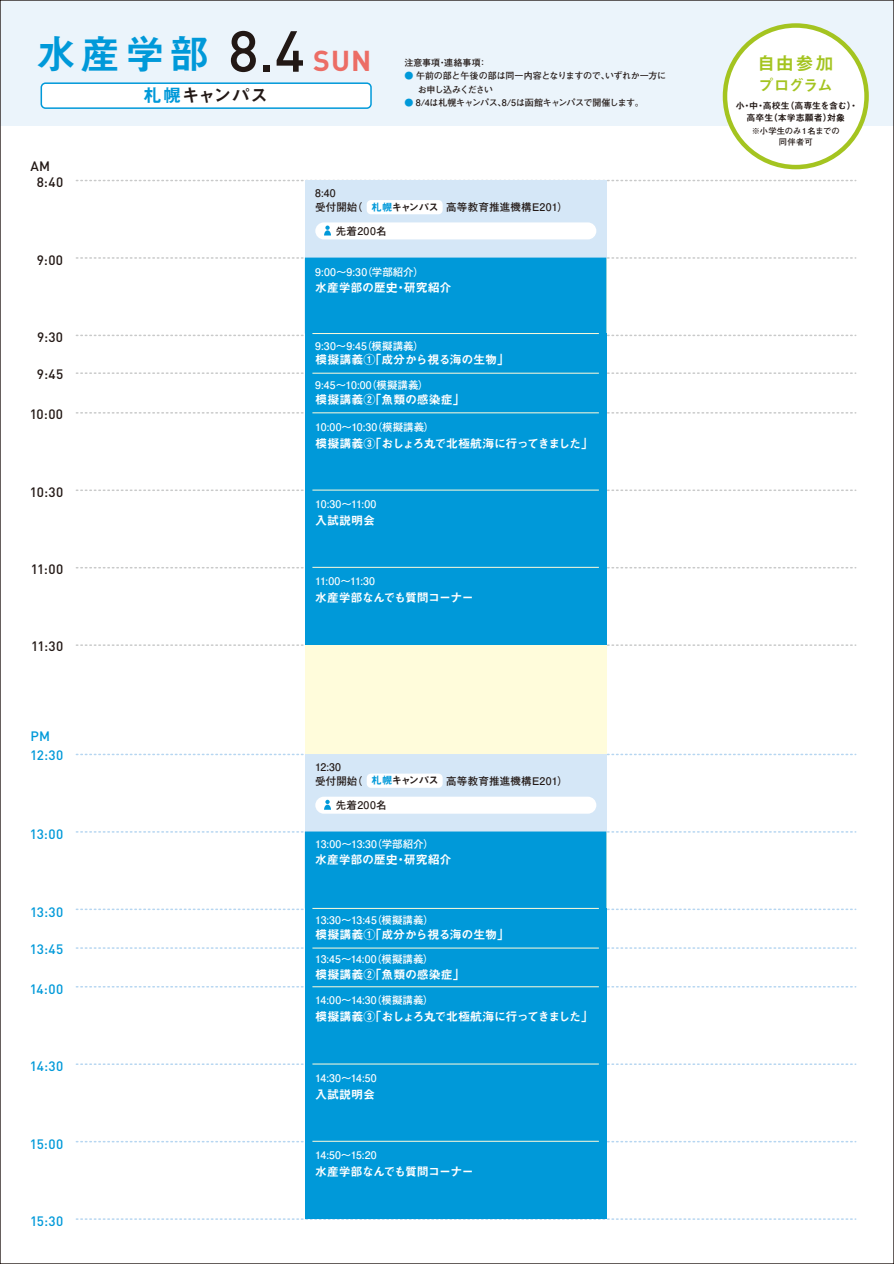
<style>
.page{position:relative;width:894px;height:1264px;background:#fff}
.page>*{position:absolute;margin:0;border:0;box-sizing:border-box;transform-origin:0 0}
.t1{font:40.5px "Midashi Go Pro MB31";color:#0099d9}
.t2{font:18.15px "Midashi Go Pro MB31";color:#a4c420}
.t3{font:18px "Midashi Go Pro MB31";letter-spacing:.015em;color:#221815}
.t4{font:15.3px "Midashi Go Pro MB31";letter-spacing:-.05em;color:#a4c420}
.t5{font:500 13.5px "DIN Pro";letter-spacing:.015em;color:#0099d9}
.t6{font:500 13.5px "DIN Pro";letter-spacing:.025em;color:#221815}
.t7{font:12px "Midashi Go Pro MB31";letter-spacing:-.02em;color:#fff}
.t8{font:12px "Midashi Go Pro MB31";letter-spacing:-.055em;color:#fff}
.t9{font:12px "Midashi Go Pro MB31";letter-spacing:-.06em;color:#fff}
.t10{font:700 10.5px "Futo Go B101 Pr 6";color:#fff}
.t11{font:700 10.5px/13.5px "Futo Go B101 Pr 6";letter-spacing:.025em;color:#221815}
.t12{font:700 9px/13.5px "Futo Go B101 Pr 6";letter-spacing:-.035em;color:#221815}
.t13{font:9px/12px "Midashi Go Pro MB31";letter-spacing:-.01em;color:#221815;text-align:center}
.t14{font:700 9px "Futo Go B101 Pr 6";letter-spacing:.01em;color:#221815}
.t15{font:700 8.25px/10.9px "Futo Go B101 Pr 6";letter-spacing:-.005em;color:#221815;text-align:center}
.s1{font-family:"DIN Pro";font-weight:500;font-size:57px;color:#221815}
.s2{font-family:"DIN";font-weight:700;font-size:28.35px;color:#ec6d65}
.s3{color:#0099d9}
.s4{color:#e60012}
.s5{font-family:"Midashi Go Pro MB31";font-weight:400;font-size:10.2px;color:#0099d9}
.s6{font-family:"Midashi Go Pro MB31";font-weight:400;font-size:10.2px}
</style>
<div class="page">
<svg style="left:76px;top:753px;width:779px;height:2px"></svg>
<svg style="left:76px;top:372px;width:779px;height:2px"></svg>
<svg style="left:76px;top:831px;width:779px;height:1px"></svg>
<svg style="left:76px;top:908px;width:779px;height:2px"></svg>
<svg style="left:76px;top:947px;width:779px;height:2px"></svg>
<svg style="left:76px;top:986px;width:779px;height:1px"></svg>
<svg style="left:76px;top:1063px;width:779px;height:2px"></svg>
<svg style="left:76px;top:1141px;width:779px;height:1px"></svg>
<svg style="left:76px;top:1218px;width:779px;height:1px"></svg>
<svg style="left:76px;top:180px;width:779px;height:1px"></svg>
<svg style="left:76px;top:257px;width:779px;height:2px"></svg>
<svg style="left:76px;top:335px;width:779px;height:1px"></svg>
<svg style="left:76px;top:412px;width:779px;height:1px"></svg>
<svg style="left:76px;top:489px;width:779px;height:2px"></svg>
<svg style="left:76px;top:567px;width:779px;height:1px"></svg>
<svg style="left:76px;top:644px;width:779px;height:2px"></svg>
<div style="left:0;top:0;width:893px;height:126px;background:#ebf4fb"></div>
<div style="left:41px;top:83px;width:330px;height:25px;background:#fff;border-radius:4px"></div>
<div style="left:41px;top:82px;width:331px;height:27px;border:2px solid #0099d9;border-radius:4px"></div>
<div style="left:305px;top:221px;width:301px;height:998px;background:#fffcdb"></div>
<div style="left:305px;top:180px;width:301px;height:78px;background:#d5e7f7"></div>
<div style="left:367px;top:200px;width:75px;height:14px;background:#fff;border-radius:4px"></div>
<div style="left:305px;top:258px;width:301px;height:75px;background:#0099d9"></div>
<div style="left:305px;top:333px;width:301px;height:40px;background:#0099d9"></div>
<hr style="left:312px;top:333px;width:287px;height:1px;background:#fffcdb">
<div style="left:305px;top:373px;width:301px;height:40px;background:#0099d9"></div>
<hr style="left:312px;top:373px;width:287px;height:1px;background:#fffcdb">
<div style="left:305px;top:413px;width:301px;height:77px;background:#0099d9"></div>
<hr style="left:312px;top:412px;width:287px;height:1px;background:#fffcdb">
<div style="left:305px;top:490px;width:301px;height:77px;background:#0099d9"></div>
<hr style="left:312px;top:490px;width:287px;height:1px;background:#fffcdb">
<div style="left:305px;top:567px;width:301px;height:77px;background:#0099d9"></div>
<hr style="left:312px;top:567px;width:287px;height:1px;background:#fffcdb">
<div style="left:315px;top:222px;width:281px;height:17px;background:#fff;border-radius:9px"></div>
<svg style="left:324px;top:225px;width:7px;height:10px"></svg>
<div style="left:305px;top:754px;width:301px;height:77px;background:#d5e7f7"></div>
<div style="left:367px;top:773px;width:75px;height:15px;background:#fff;border-radius:4px"></div>
<div style="left:305px;top:831px;width:301px;height:77px;background:#0099d9"></div>
<div style="left:305px;top:908px;width:301px;height:40px;background:#0099d9"></div>
<hr style="left:312px;top:908px;width:287px;height:1px;background:#fffcdb">
<div style="left:305px;top:948px;width:301px;height:38px;background:#0099d9"></div>
<hr style="left:312px;top:947px;width:287px;height:1px;background:#fffcdb">
<div style="left:305px;top:986px;width:301px;height:78px;background:#0099d9"></div>
<hr style="left:312px;top:986px;width:287px;height:1px;background:#fffcdb">
<div style="left:305px;top:1064px;width:301px;height:77px;background:#0099d9"></div>
<hr style="left:312px;top:1063px;width:287px;height:1px;background:#fffcdb">
<div style="left:305px;top:1141px;width:301px;height:77px;background:#0099d9"></div>
<hr style="left:312px;top:1141px;width:287px;height:1px;background:#fffcdb">
<div style="left:315px;top:796px;width:281px;height:17px;background:#fff;border-radius:9px"></div>
<svg style="left:324px;top:800px;width:7px;height:9px"></svg>
<div style="left:725px;top:26px;width:141px;height:141px;background:#fff;border-radius:50%"></div>
<div style="left:722px;top:23px;width:147px;height:146px;border:4px solid #a4c420;border-radius:50%"></div>
<h1 class="t1" style="left:36px;top:21px;width:336px">水産学部 <span class="s1">8.4</span> <span class="s2">SUN</span></h1>
<p class="t14" style="left:404px;top:55px;width:84px">注意事項・連絡事項：</p>
<p class="t12" style="left:418px;top:69px;width:250px;text-indent:-14px"><span class="s3">●</span> 午前の部と午後の部は同一内容となりますので、いずれか一方にお申し込みください</p>
<h3 class="t3" style="left:144px;top:81px;width:126px"><span class="s3">札幌</span>キャンパス</h3>
<p class="t12" style="left:404px;top:96px;width:241px"><span class="s3">●</span> 8/4は札幌キャンパス、8/5は函館キャンパスで開催します。</p>
<p class="t6" style="left:30px;top:157px;width:21px">AM</p>
<p class="t6" style="left:37px;top:173px;width:28px">8:40</p>
<p class="t6" style="left:37px;top:251px;width:28px">9:00</p>
<p class="t6" style="left:37px;top:328px;width:28px">9:30</p>
<p class="t6" style="left:37px;top:365px;width:28px">9:45</p>
<p class="t6" style="left:30px;top:405px;width:35px">10:00</p>
<p class="t6" style="left:30px;top:482px;width:35px">10:30</p>
<p class="t6" style="left:31px;top:560px;width:34px">11:00</p>
<p class="t6" style="left:31px;top:637px;width:34px">11:30</p>
<p class="t5" style="left:30px;top:727px;width:21px">PM</p>
<p class="t5" style="left:30px;top:746px;width:34px">12:30</p>
<p class="t5" style="left:30px;top:825px;width:35px">13:00</p>
<p class="t5" style="left:30px;top:902px;width:35px">13:30</p>
<p class="t5" style="left:30px;top:940px;width:35px">13:45</p>
<p class="t5" style="left:30px;top:980px;width:35px">14:00</p>
<p class="t5" style="left:30px;top:1057px;width:35px">14:30</p>
<p class="t5" style="left:30px;top:1134px;width:35px">15:00</p>
<p class="t5" style="left:30px;top:1211px;width:35px">15:30</p>
<p class="t11" style="left:315px;top:186px;width:132px">8:40<br>受付開始（<span class="s4">　　　　　　　　</span></p>
<p class="t11" style="left:371px;top:200px;width:198px"><span class="s5">札幌</span><span class="s6">キャンパス</span> 高等教育推進機構E201）</p>
<p class="t11" style="left:336px;top:224px;width:53px">先着200名</p>
<p class="t10" style="left:315px;top:264px;width:110px">9:00～9:30（学部紹介）</p>
<p class="t7" style="left:315px;top:278px;width:138px">水産学部の歴史・研究紹介</p>
<p class="t10" style="left:315px;top:337px;width:110px">9:30～9:45（模擬講義）</p>
<p class="t7" style="left:315px;top:350px;width:195px">模擬講義①「成分から視る海の生物」</p>
<p class="t10" style="left:315px;top:377px;width:115px">9:45～10:00（模擬講義）</p>
<p class="t7" style="left:315px;top:390px;width:151px">模擬講義②「魚類の感染症」</p>
<p class="t10" style="left:315px;top:418px;width:121px">10:00～10:30（模擬講義）</p>
<p class="t8" style="left:315px;top:433px;width:279px">模擬講義③「おしょろ丸で北極航海に行ってきました」</p>
<p class="t10" style="left:315px;top:495px;width:62px">10:30～11:00</p>
<p class="t7" style="left:315px;top:510px;width:61px">入試説明会</p>
<p class="t10" style="left:315px;top:572px;width:61px">11:00～11:30</p>
<p class="t9" style="left:315px;top:588px;width:160px">水産学部なんでも質問コーナー</p>
<p class="t11" style="left:315px;top:760px;width:132px">12:30<br>受付開始（<span class="s4">　　　　　　　　</span></p>
<p class="t11" style="left:371px;top:773px;width:198px"><span class="s5">札幌</span><span class="s6">キャンパス</span> 高等教育推進機構E201）</p>
<p class="t11" style="left:336px;top:798px;width:53px">先着200名</p>
<p class="t10" style="left:315px;top:836px;width:120px">13:00～13:30（学部紹介）</p>
<p class="t7" style="left:315px;top:849px;width:138px">水産学部の歴史・研究紹介</p>
<p class="t10" style="left:315px;top:912px;width:120px">13:30～13:45（模擬講義）</p>
<p class="t7" style="left:315px;top:925px;width:195px">模擬講義①「成分から視る海の生物」</p>
<p class="t10" style="left:315px;top:951px;width:120px">13:45～14:00（模擬講義）</p>
<p class="t7" style="left:315px;top:965px;width:151px">模擬講義②「魚類の感染症」</p>
<p class="t10" style="left:315px;top:992px;width:120px">14:00～14:30（模擬講義）</p>
<p class="t8" style="left:315px;top:1007px;width:279px">模擬講義③「おしょろ丸で北極航海に行ってきました」</p>
<p class="t10" style="left:315px;top:1069px;width:63px">14:30～14:50</p>
<p class="t7" style="left:315px;top:1084px;width:61px">入試説明会</p>
<p class="t10" style="left:315px;top:1146px;width:63px">14:50～15:20</p>
<p class="t9" style="left:315px;top:1161px;width:160px">水産学部なんでも質問コーナー</p>
<h2 class="t2" style="left:757px;top:48px;width:78px">自由参加</h2>
<h3 class="t4" style="left:758px;top:73px;width:76px">プログラム</h3>
<p class="t13" style="left:735px;top:99px;width:124px">小・中・高校生（高専生を含む）・高卒生（本学志願者）対象</p>
<p class="t15" style="left:752px;top:125px;width:89px">※小学生のみ１名までの同伴者可</p>
</div>
